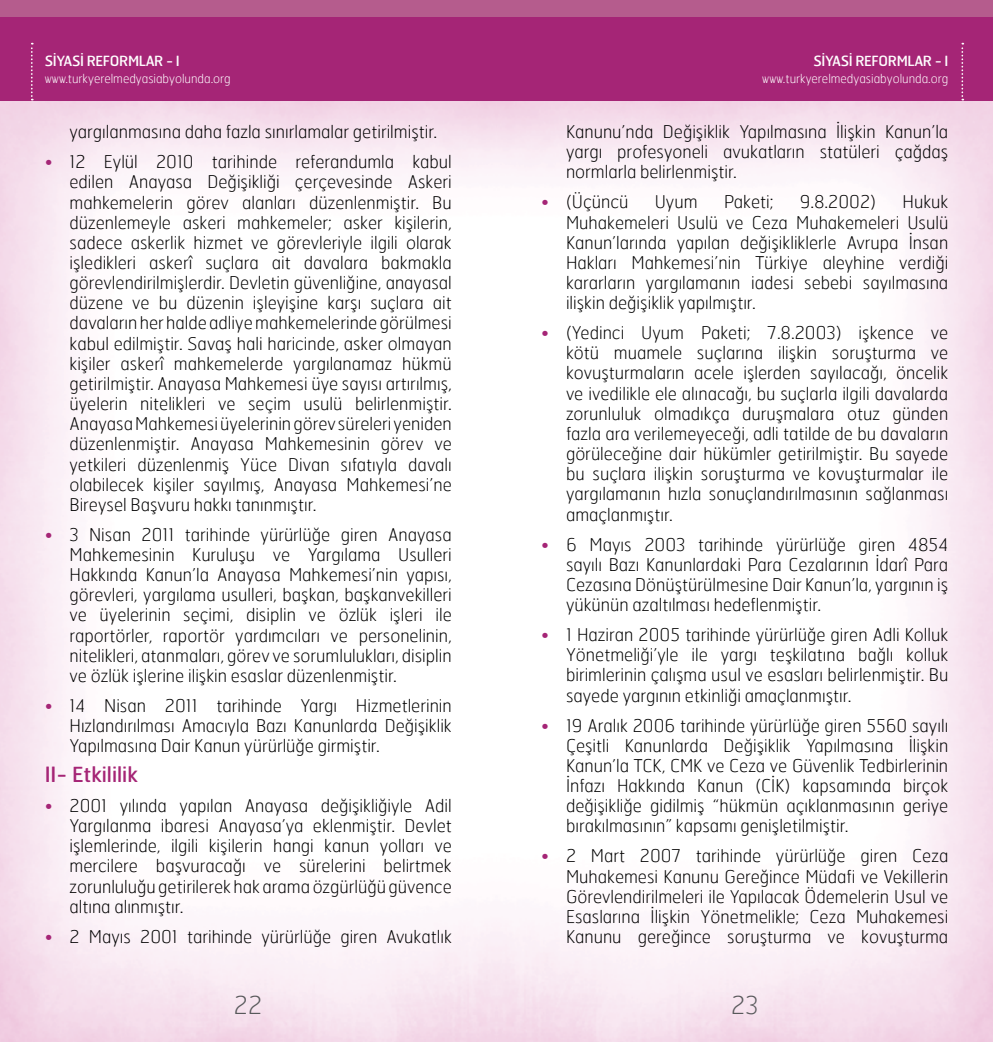
<style>
.page{position:relative;width:993px;height:1042px;background:#fff}
.page>*{position:absolute;margin:0;border:0;box-sizing:border-box;transform-origin:0 0}
.t1{font:100 24.5px "Hermes";color:#58595b}
.t2{font:21px "Hermes";color:#a52576}
.t3{font:100 17.5px/20.1px "Hermes";color:#000;text-align:justify}
.t4{font:14px "Hermes";letter-spacing:-.025em;color:#fff}
.t5{font:100 12.25px "Hermes";color:#fff}
.s1{color:#a52576}
</style>
<div class="page">
<img style="left:0;top:100px;width:992px;height:942px">
<div style="left:0;top:0;width:496px;height:100px;background:#a52576"></div>
<div style="left:496px;top:0;width:496px;height:100px;background:#a52576"></div>
<svg style="left:31px;top:43px;width:2px;height:57px"></svg>
<svg style="left:961px;top:43px;width:1px;height:57px"></svg>
<div style="left:0;top:0;width:496px;height:16px;background:#b55c8d"></div>
<div style="left:496px;top:0;width:496px;height:16px;background:#b55c8d"></div>
<p class="t4" style="left:45px;top:52px;width:136px">SİYASİ REFORMLAR - I</p>
<p class="t4" style="left:813px;top:52px;width:136px">SİYASİ REFORMLAR - I</p>
<p class="t5" style="left:45px;top:71px;width:187px">www.turkyerelmedyasiabyolunda.org</p>
<p class="t5" style="left:762px;top:71px;width:187px">www.turkyerelmedyasiabyolunda.org</p>
<p class="t3" style="left:69px;top:121px;width:369px">yargılanmasına daha fazla sınırlamalar getirilmiştir.</p>
<p class="t3" style="left:69px;top:151px;width:383px;text-indent:-25px"><span class="s1">•</span> 12 Eylül 2010 tarihinde referandumla kabul edilen Anayasa Değişikliği çerçevesinde Askeri mahkemelerin görev alanları düzenlenmiştir. Bu düzenlemeyle askeri mahkemeler; asker kişilerin, sadece askerlik hizmet ve görevleriyle ilgili olarak işledikleri askerî suçlara ait davalara bakmakla görevlendirilmişlerdir. Devletin güvenliğine, anayasal düzene ve bu düzenin işleyişine karşı suçlara ait davaların her halde adliye mahkemelerinde görülmesi kabul edilmiştir. Savaş hali haricinde, asker olmayan kişiler askerî mahkemelerde yargılanamaz hükmü getirilmiştir. Anayasa Mahkemesi üye sayısı artırılmış, üyelerin nitelikleri ve seçim usulü belirlenmiştir.<br>Anayasa Mahkemesi üyelerinin görev süreleri yeniden düzenlenmiştir. Anayasa Mahkemesinin görev ve yetkileri düzenlenmiş Yüce Divan sıfatıyla davalı olabilecek kişiler sayılmış, Anayasa Mahkemesi’ne Bireysel Başvuru hakkı tanınmıştır.</p>
<p class="t3" style="left:69px;top:524px;width:383px;text-indent:-25px"><span class="s1">•</span> 3 Nisan 2011 tarihinde yürürlüğe giren Anayasa Mahkemesinin Kuruluşu ve Yargılama Usulleri Hakkında Kanun’la Anayasa Mahkemesi’nin yapısı, görevleri, yargılama usulleri, başkan, başkanvekilleri ve üyelerinin seçimi, disiplin ve özlük işleri ile raportörler, raportör yardımcıları ve personelinin, nitelikleri, atanmaları, görev ve sorumlulukları, disiplin ve özlük işlerine ilişkin esaslar düzenlenmiştir.</p>
<p class="t3" style="left:69px;top:695px;width:384px;text-indent:-25px"><span class="s1">•</span> 14 Nisan 2011 tarihinde Yargı Hizmetlerinin Hızlandırılması Amacıyla Bazı Kanunlarda Değişiklik Yapılmasına Dair Kanun yürürlüğe girmiştir.</p>
<p class="t2" style="left:45px;top:761px;width:95px">II- Etkililik</p>
<p class="t3" style="left:69px;top:795px;width:383px;text-indent:-25px"><span class="s1">•</span> 2001 yılında yapılan Anayasa değişikliğiyle Adil Yargılanma ibaresi Anayasa’ya eklenmiştir. Devlet işlemlerinde, ilgili kişilerin hangi kanun yolları ve mercilere başvuracağı ve sürelerini belirtmek zorunluluğu getirilerek hak arama özgürlüğü güvence altına alınmıştır.</p>
<p class="t3" style="left:45px;top:926px;width:408px"><span class="s1">•</span> 2 Mayıs 2001 tarihinde yürürlüğe giren Avukatlık</p>
<p class="t3" style="left:566px;top:121px;width:383px">Kanunu’nda Değişiklik Yapılmasına İlişkin Kanun’la yargı profesyoneli avukatların statüleri çağdaş normlarla belirlenmiştir.</p>
<p class="t3" style="left:541px;top:191px;width:89px"><span class="s1">•</span> (Üçüncü</p>
<p class="t3" style="left:654px;top:191px;width:44px">Uyum</p>
<p class="t3" style="left:723px;top:191px;width:51px">Paketi;</p>
<p class="t3" style="left:799px;top:191px;width:78px">9.8.2002)</p>
<p class="t3" style="left:566px;top:191px;width:383px;text-indent:336px">Hukuk Muhakemeleri Usulü ve Ceza Muhakemeleri Usulü Kanun’larında yapılan değişikliklerle Avrupa İnsan Hakları Mahkemesi’nin Türkiye aleyhine verdiği kararların yargılamanın iadesi sebebi sayılmasına ilişkin değişiklik yapılmıştır.</p>
<p class="t3" style="left:566px;top:322px;width:383px;text-indent:-25px"><span class="s1">•</span> (Yedinci Uyum Paketi; 7.8.2003) işkence ve kötü muamele suçlarına ilişkin soruşturma ve kovuşturmaların acele işlerden sayılacağı, öncelik ve ivedilikle ele alınacağı, bu suçlarla ilgili davalarda zorunluluk olmadıkça duruşmalara otuz günden fazla ara verilemeyeceği, adli tatilde de bu davaların görüleceğine dair hükümler getirilmiştir. Bu sayede bu suçlara ilişkin soruşturma ve kovuşturmalar ile yargılamanın hızla sonuçlandırılmasının sağlanması amaçlanmıştır.</p>
<p class="t3" style="left:566px;top:534px;width:383px;text-indent:-25px"><span class="s1">•</span> 6 Mayıs 2003 tarihinde yürürlüğe giren 4854 sayılı Bazı Kanunlardaki Para Cezalarının İdarî Para Cezasına Dönüştürülmesine Dair Kanun’la, yargının iş yükünün azaltılması hedeflenmiştir.</p>
<p class="t3" style="left:566px;top:624px;width:383px;text-indent:-25px"><span class="s1">•</span> 1 Haziran 2005 tarihinde yürürlüğe giren Adli Kolluk Yönetmeliği’yle ile yargı teşkilatına bağlı kolluk birimlerinin çalışma usul ve esasları belirlenmiştir. Bu sayede yargının etkinliği amaçlanmıştır.</p>
<p class="t3" style="left:566px;top:715px;width:383px;text-indent:-25px"><span class="s1">•</span> 19 Aralık 2006 tarihinde yürürlüğe giren 5560 sayılı Çeşitli Kanunlarda Değişiklik Yapılmasına İlişkin Kanun’la TCK, CMK ve Ceza ve Güvenlik Tedbirlerinin İnfazı Hakkında Kanun (CİK) kapsamında birçok değişikliğe gidilmiş “hükmün açıklanmasının geriye bırakılmasının” kapsamı genişletilmiştir.</p>
<p class="t3" style="left:566px;top:845px;width:383px;text-indent:-25px"><span class="s1">•</span> 2 Mart 2007 tarihinde yürürlüğe giren Ceza Muhakemesi Kanunu Gereğince Müdafi ve Vekillerin Görevlendirilmeleri ile Yapılacak Ödemelerin Usul ve Esaslarına İlişkin Yönetmelikle; Ceza Muhakemesi Kanunu gereğince soruşturma ve kovuşturma</p>
<h1 class="t1" style="left:234px;top:990px;width:30px">22</h1>
<h1 class="t1" style="left:731px;top:990px;width:29px">23</h1>
</div>
